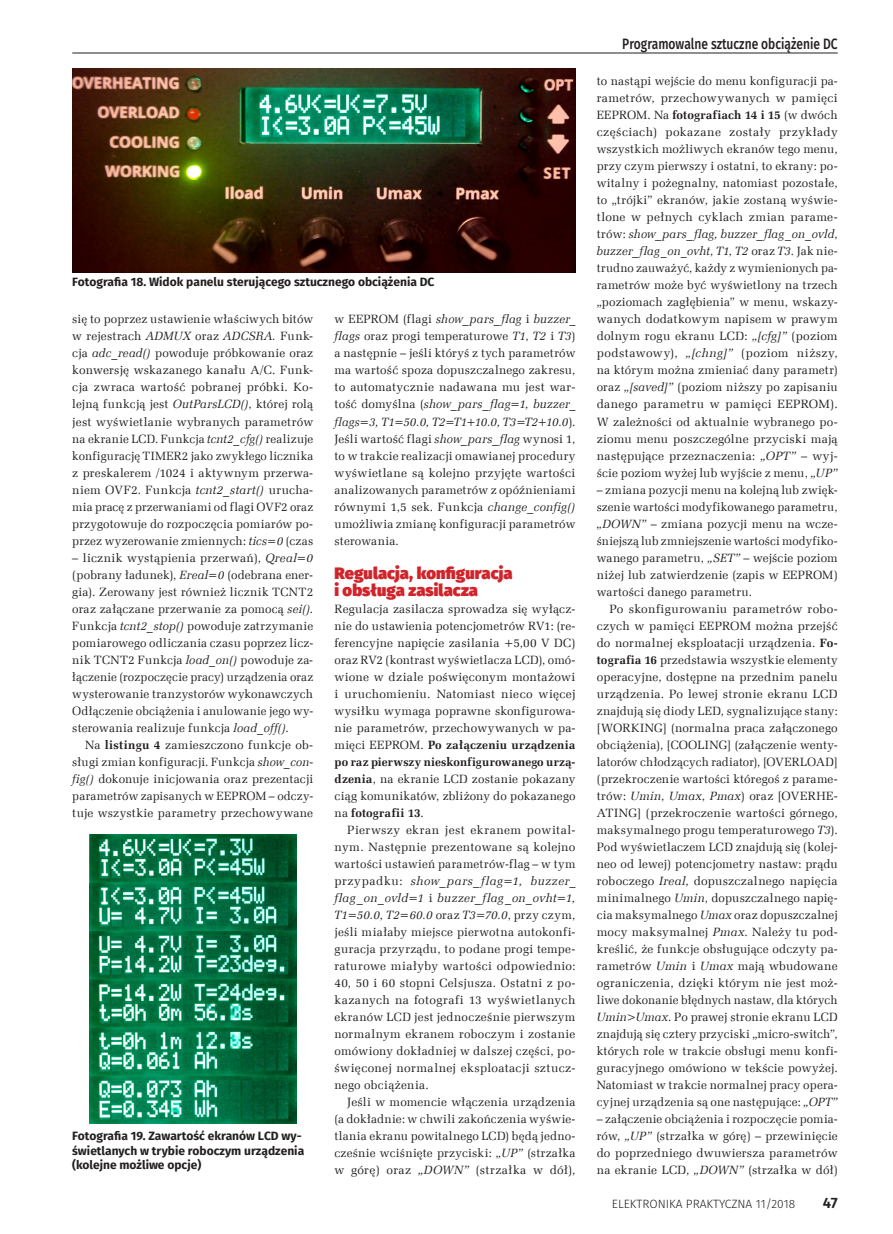
<style>
.page{position:relative;width:893px;height:1234px;background:#fff}
.page>*{position:absolute;margin:0;border:0;box-sizing:border-box;transform-origin:0 0}
._3_Srodtytul{font:900 16.5px/17px "Fira Sans";letter-spacing:.005em;color:#d1232a}
.t1{font:500 15px "Fira Sans";color:#231f20;scale:.8 1}
.t2{font:600 15px "Fira Sans";color:#231f20}
._1_Body{font:12px/17px "Zapf Ellipt EU";letter-spacing:.02em;color:#231f20;text-align:justify}
._4_Podpis{font:700 12px/14.4px "Fira Sans";color:#231f20}
.t3{font:300 12px "Fira Sans";color:#231f20}
.s1{font-style:italic}
.s2{font-weight:700}
</style>
<div class="page">
<hr style="left:72px;top:53px;width:766px;height:1px;background:#231f20">
<img style="left:72px;top:68px;width:503px;height:204px">
<img style="left:89px;top:834px;width:207px;height:289px">
<p class="_4_Podpis" style="left:72px;top:274px;width:364px">Fotografia 18. Widok panelu sterującego sztucznego obciążenia DC</p>
<p class="_1_Body" style="left:72px;top:311px;width:242px">się to poprzez ustawienie właściwych bitów w rejestrach <span class="s1">ADMUX</span> oraz <span class="s1">ADCSRA.</span> Funk&shy;cja <span class="s1">adc_read()</span> powoduje próbkowanie oraz konwersję wskazanego kanału A/C. Funk&shy;cja zwraca wartość pobranej próbki. Ko&shy;lejną funkcją jest <span class="s1">OutParsLCD()</span>, której rolą jest wyświetlanie wybranych parametrów na ekranie LCD. Funkcja <span class="s1">tcnt2_cfg()</span> realizuje konfigurację TIMER2 jako zwykłego licznika z preskalerem /1024 i aktywnym przerwa&shy;niem OVF2. Funkcja <span class="s1">tcnt2_start()</span> urucha&shy;mia pracę z przerwaniami od flagi OVF2 oraz przygotowuje do rozpoczęcia pomiarów po&shy;przez wyzerowanie zmiennych: <span class="s1">tics=0</span> (czas</p>
<p class="_1_Body" style="left:72px;top:549px;width:242px">– licznik wystąpienia przerwań), <span class="s1">Qreal=0 </span>(pobrany ładunek), <span class="s1">Ereal=0</span> (odebrana ener&shy;gia). Zerowany jest również licznik TCNT2 oraz załączane przerwanie za pomocą <span class="s1">sei()</span>.<br>Funkcja <span class="s1">tcnt2_stop()</span> powoduje zatrzymanie pomiarowego odliczania czasu poprzez licz&shy;nik TCNT2 Funkcja <span class="s1">load_on()</span> powoduje za&shy;łączenie (rozpoczęcie pracy) urządzenia oraz wysterowanie tranzystorów wykonawczych Odłączenie obciążenia i anulowanie jego wy&shy;sterowania realizuje funkcja <span class="s1">load_off()</span>.</p>
<p class="_1_Body" style="left:72px;top:736px;width:242px;text-indent:13px">Na <span class="s2">listingu 4</span> zamieszczono funkcje ob&shy;sługi zmian konfiguracji. Funkcja <span class="s1">show_con&shy;fig()</span> dokonuje inicjowania oraz prezentacji parametrów zapisanych w EEPROM – odczy&shy;tuje wszystkie parametry przechowywane</p>
<p class="_4_Podpis" style="left:72px;top:1127px;width:233px">Fotografia 19. Zawartość ekranów LCD wy&shy;świetlanych w trybie roboczym urządzenia (kolejne możliwe opcje)</p>
<p class="_1_Body" style="left:334px;top:311px;width:242px">w EEPROM (flagi <span class="s1">show_pars_flag</span> i <span class="s1">buzzer_ flags</span> oraz progi temperaturowe <span class="s1">T1</span>, <span class="s1">T2</span> i <span class="s1">T3</span>) a następnie – jeśli któryś z tych parametrów ma wartość spoza dopuszczalnego zakresu, to automatycznie nadawana mu jest war&shy;tość domyślna (<span class="s1">show_pars_flag=1, buzzer_ flags=3, T1=50.0, T2=T1+10.0, T3=T2+10.0</span>).<br>Jeśli wartość flagi <span class="s1">show_pars_flag</span> wynosi 1, to w trakcie realizacji omawianej procedury wyświetlane są kolejno przyjęte wartości analizowanych parametrów z opóźnieniami równymi 1,5 sek. Funkcja <span class="s1">change_config() </span>umożliwia zmianę konfiguracji parametrów sterowania.</p>
<p class="_3_Srodtytul" style="left:334px;top:562px;width:179px">Regulacja, konfiguracja i obsługa zasilacza</p>
<p class="_1_Body" style="left:334px;top:600px;width:242px">Regulacja zasilacza sprowadza się wyłącz&shy;nie do ustawienia potencjometrów RV1: (re&shy;ferencyjne napięcie zasilania +5,00 V DC) oraz RV2 (kontrast wyświetlacza LCD), omó&shy;wione w dziale poświęconym montażowi i uruchomieniu. Natomiast nieco więcej wysiłku wymaga poprawne skonfigurowa&shy;nie parametrów, przechowywanych w pa&shy;mięci EEPROM. <span class="s2">Po załączeniu urządzenia po raz pierwszy nieskonfigurowanego urzą&shy;dzenia</span>, na ekranie LCD zostanie pokazany ciąg komunikatów, zbliżony do pokazanego na <span class="s2">fotografii 13</span>.</p>
<p class="_1_Body" style="left:334px;top:821px;width:242px;text-indent:13px">Pierwszy ekran jest ekranem powital&shy;nym. Następnie prezentowane są kolejno wartości ustawień parametrów-flag – w tym przypadku: <span class="s1">show_pars_ flag=1, buzzer_ flag_on_ovld=1</span> i <span class="s1">buzzer_ flag_on_ovht=1, T1=50.0, T2=60.0</span> oraz <span class="s1">T3=70.0</span>, przy czym, jeśli miałaby miejsce pierwotna autokonfi&shy;guracja przyrządu, to podane progi tempe&shy;raturowe miałyby wartości odpowiednio:<br>40, 50 i 60 stopni Celsjusza. Ostatni z po&shy;kazanych na fotografi 13 wyświetlanych ekranów LCD jest jednocześnie pierwszym normalnym ekranem roboczym i zostanie omówiony dokładniej w dalszej części, po&shy;święconej normalnej eksploatacji sztucz&shy;nego obciążenia.</p>
<p class="_1_Body" style="left:334px;top:1093px;width:242px;text-indent:13px">Jeśli w momencie włączenia urządzenia (a dokładnie: w chwili zakończenia wyświe&shy;tlania ekranu powitalnego LCD) będą jedno&shy;cześnie wciśnięte przyciski: <span class="s1">„UP”</span> (strzałka w górę) oraz <span class="s1">„DOWN”</span> (strzałka w dół),</p>
<p class="t1" style="left:622px;top:32px;width:271px">Programowalne sztuczne obciążenie DC</p>
<p class="_1_Body" style="left:597px;top:73px;width:242px">to nastąpi wejście do menu konfiguracji pa&shy;rametrów, przechowywanych w pamięci EEPROM. Na <span class="s2">fotografiach 14 i 15</span> (w dwóch częściach) pokazane zostały przykłady wszystkich możliwych ekranów tego menu, przy czym pierwszy i ostatni, to ekrany: po&shy;witalny i pożegnalny, natomiast pozostałe, to „trójki” ekranów, jakie zostaną wyświe&shy;tlone w pełnych cyklach zmian parame&shy;trów: <span class="s1">show_pars_flag, buzzer_flag_on_ovld</span>, <span class="s1">buzzer_flag_on_ovht, T1, T2</span> oraz <span class="s1">T3</span>. Jak nie&shy;trudno zauważyć, każdy z wymienionych pa&shy;rametrów może być wyświetlony na trzech „poziomach zagłębienia” w menu, wskazy&shy;wanych dodatkowym napisem w prawym dolnym rogu ekranu LCD: <span class="s1">„[cfg]”</span> (poziom podstawowy), <span class="s1">„[chng]”</span> (poziom niższy, na którym można zmieniać dany parametr) oraz <span class="s1">„[saved]”</span> (poziom niższy po zapisaniu danego parametru w pamięci EEPROM).<br>W zależności od aktualnie wybranego po&shy;ziomu menu poszczególne przyciski mają następujące przeznaczenia: <span class="s1">„OPT”</span> – wyj&shy;ście poziom wyżej lub wyjście z menu, <span class="s1">„UP”</span></p>
<p class="_1_Body" style="left:597px;top:481px;width:242px">– zmiana pozycji menu na kolejną lub zwięk&shy;szenie wartości modyfikowanego parametru, <span class="s1">„DOWN”</span> – zmiana pozycji menu na wcze&shy;śniejszą lub zmniejszenie wartości modyfiko&shy;wanego parametru, <span class="s1">„SET”</span> – wejście poziom niżej lub zatwierdzenie (zapis w EEPROM) wartości danego parametru.</p>
<p class="_1_Body" style="left:597px;top:600px;width:242px;text-indent:13px">Po skonfigurowaniu parametrów robo&shy;czych w pamięci EEPROM można przejść do normalnej eksploatacji urządzenia. <span class="s2">Fo&shy;tografia 16</span> przedstawia wszystkie elementy operacyjne, dostępne na przednim panelu urządzenia. Po lewej stronie ekranu LCD znajdują się diody LED, sygnalizujące stany: [WORKING] (normalna praca załączonego obciążenia), [COOLING] (załączenie wenty&shy;latorów chłodzących radiator), [OVERLOAD] (przekroczenie wartości któregoś z parame&shy;trów: <span class="s1">Umin</span>, <span class="s1">Umax</span>, <span class="s1">Pmax</span>) oraz [OVERHE-ATING] (przekroczenie wartości górnego, maksymalnego progu temperaturowego <span class="s1">T3</span>).<br>Pod wyświetlaczem LCD znajdują się (kolej&shy;neo od lewej) potencjometry nastaw: prądu roboczego <span class="s1">Ireal</span>, dopuszczalnego napięcia minimalnego <span class="s1">Umin</span>, dopuszczalnego napię&shy;cia maksymalnego <span class="s1">Umax</span> oraz dopuszczalnej mocy maksymalnej <span class="s1">Pmax</span>. Należy tu pod&shy;kreślić, że funkcje obsługujące odczyty pa&shy;rametrów <span class="s1">Umin</span> i <span class="s1">Umax</span> mają wbudowane ograniczenia, dzięki którym nie jest moż&shy;liwe dokonanie błędnych nastaw, dla których <span class="s1">Umin&gt;Umax</span>. Po prawej stronie ekranu LCD znajdują się cztery przyciski „micro-switch”, których role w trakcie obsługi menu konfi&shy;guracyjnego omówiono w tekście powyżej.<br>Natomiast w trakcie normalnej pracy opera&shy;cyjnej urządzenia są one następujące: <span class="s1">„OPT”</span></p>
<p class="_1_Body" style="left:597px;top:1110px;width:242px">– załączenie obciążenia i rozpoczęcie pomia&shy;rów, <span class="s1">„UP”</span> (strzałka w górę) – przewinięcie do poprzedniego dwuwiersza parametrów na ekranie LCD, <span class="s1">„DOWN”</span> (strzałka w dół)</p>
<p class="t3" style="left:612px;top:1195px;width:185px">ELEKTRONIKA PRAKTYCZNA 11/2018</p>
<p class="t2" style="left:823px;top:1190px;width:16px">47</p>
</div>
